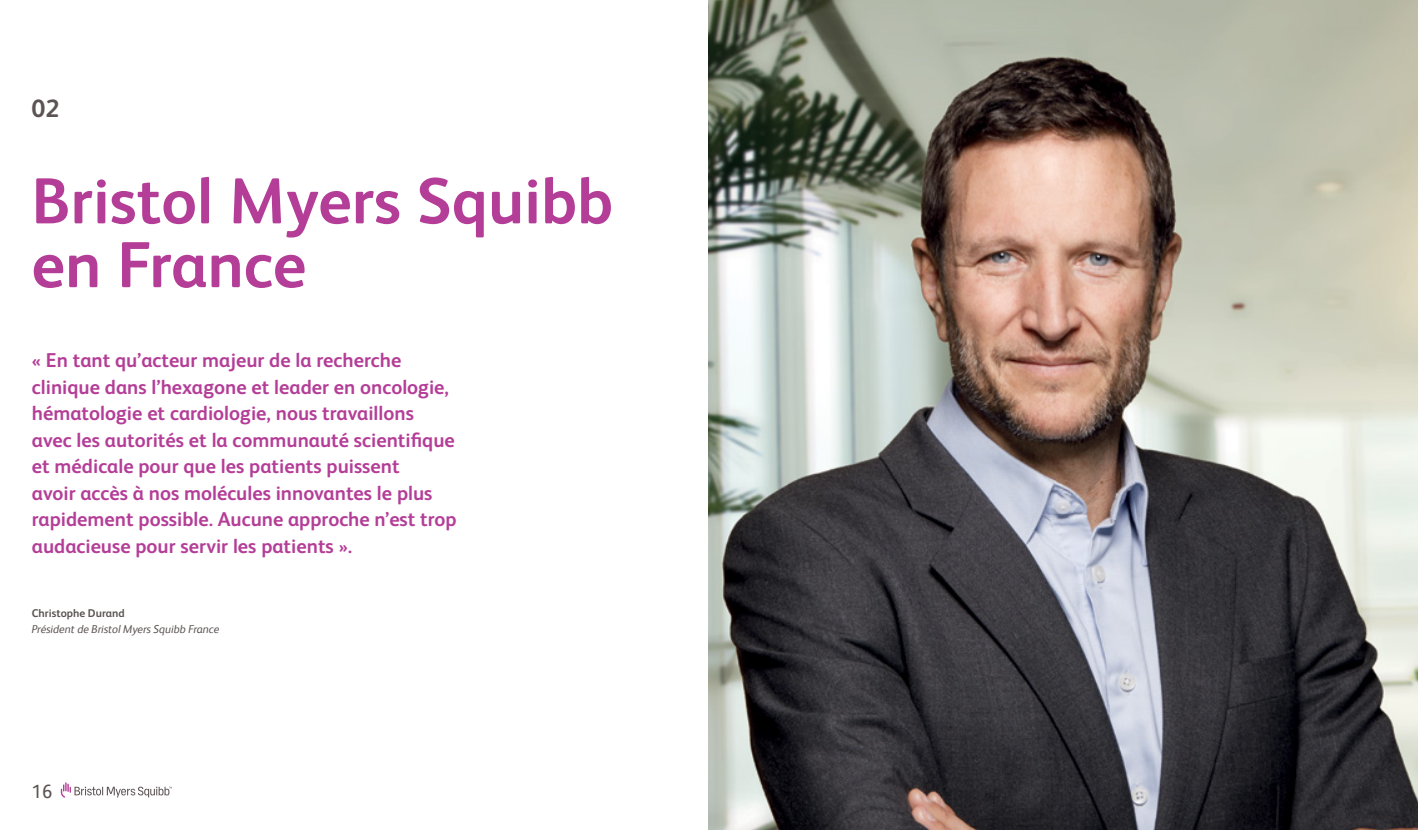
<style>
.page{position:relative;width:1418px;height:830px;background:#fff}
.page>*{position:absolute;margin:0;border:0;box-sizing:border-box;transform-origin:0 0}
.t1{font:700 65px/63.8px "BMS Humanity";color:#b43e97}
.t2{font:700 25px "BMS Humanity";color:#5c5353}
.t3{font:700 20px/26.5px "BMS Humanity";color:#b43e97}
.t4{font:18.75px "BMS Humanity";color:#5c5353}
.t5{font:italic 11.25px "BMS Humanity";color:#5c5353}
.t6{font:700 11.25px "BMS Humanity";color:#5c5353}
</style>
<div class="page">
<img style="left:709px;top:0;width:708px;height:829px">
<svg style="left:61px;top:782px;width:111px;height:15px"></svg>
<p class="t2" style="left:32px;top:91px;width:30px">02</p>
<h1 class="t1" style="left:32px;top:166px;width:583px">Bristol Myers Squibb en France</h1>
<p class="t3" style="left:32px;top:345px;width:426px">« En tant qu’acteur majeur de la recherche clinique dans l’hexagone et leader en oncologie, hématologie et cardiologie, nous travaillons avec les autorités et la communauté scientifique et médicale pour que les patients puissent<br>avoir accès à nos molécules innovantes le plus rapidement possible. Aucune approche n’est trop audacieuse pour servir les patients ».</p>
<p class="t6" style="left:32px;top:604px;width:94px">Christophe Durand</p>
<p class="t5" style="left:32px;top:620px;width:189px">Président de Bristol Myers Squibb France</p>
<p class="t4" style="left:32px;top:777px;width:22px">16</p>
</div>
